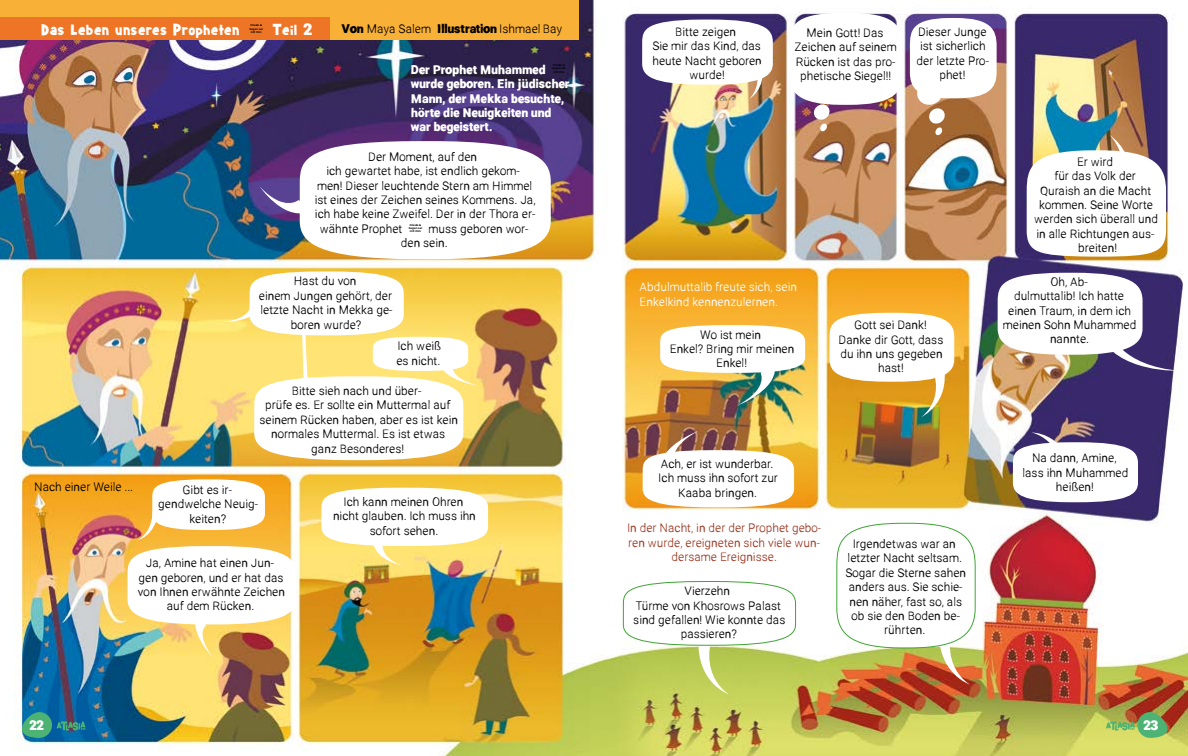
<style>
.page{position:relative;width:1188px;height:756px;background:#fff}
.page>*{position:absolute;margin:0;border:0;box-sizing:border-box;transform-origin:0 0}
.t1{font:15.6px "Starlight";letter-spacing:.05em;color:#fff}
.t2{font:700 13px "Ramona";color:#fff}
.t3{font:300 12.1px "Ramona";color:#000}
.t4{font:300 12px/14.4px "Ramona";color:#000;text-align:center}
.t5{font:700 12px/14.4px "Ramona";color:#fff}
.t6{font:300 12px/14.4px "Ramona";color:#9c3823;text-align:center}
.t7{font:300 12px/14.4px "Ramona";color:#fff}
.t8{font:700 2.7px/3.3px "Montserrat";color:#000;text-align:center}
.s1{font-family:"Ramona";font-weight:700}
.s2{font-weight:700}
</style>
<div class="page">
<img style="left:0;top:0;width:1188px;height:756px">
<div style="left:0;top:0;width:578px;height:39px;background:#f9b036"></div>
<div style="left:0;top:17px;width:330px;height:22px;background:#ee7526"></div>
<svg style="left:128px;top:546px;width:168px;height:112px"></svg>
<svg style="left:321px;top:488px;width:167px;height:77px"></svg>
<svg style="left:138px;top:479px;width:127px;height:61px"></svg>
<svg style="left:260px;top:141px;width:291px;height:118px"></svg>
<svg style="left:223px;top:271px;width:255px;height:189px"></svg>
<svg style="left:1027px;top:135px;width:139px;height:122px"></svg>
<svg style="left:642px;top:20px;width:131px;height:79px"></svg>
<img style="left:660px;top:325px;width:145px;height:81px">
<svg style="left:830px;top:313px;width:124px;height:104px"></svg>
<svg style="left:1013px;top:432px;width:125px;height:70px"></svg>
<svg style="left:910px;top:18px;width:87px;height:118px"></svg>
<svg style="left:643px;top:431px;width:151px;height:76px"></svg>
<svg style="left:998px;top:273px;width:182px;height:100px"></svg>
<svg style="left:836px;top:522px;width:140px;height:162px"></svg>
<svg style="left:622px;top:581px;width:175px;height:113px"></svg>
<svg style="left:790px;top:13px;width:112px;height:119px"></svg>
<svg style="left:22px;top:712px;width:63px;height:26px;background:#2c8589"></svg>
<svg style="left:1106px;top:712px;width:61px;height:26px;background:#8aae60"></svg>
<p class="t8" style="left:250px;top:24px;width:15px">Friede &amp;<br>Segen sei mit Ihm</p>
<p class="t1" style="left:273px;top:18px;width:41px">Teil <span class="s1">2</span></p>
<p class="t1" style="left:42px;top:18px;width:199px">Das Leben unseres Propheten</p>
<p class="t3" style="left:341px;top:22px;width:223px"><span class="s2">Von</span> Maya Salem <span class="s2">Illustration</span> Ishmael Bay</p>
<p class="t5" style="left:411px;top:63px;width:137px">Der Prophet Muhammed</p>
<p class="t8" style="left:552px;top:63px;width:15px">Friede &amp;<br>Segen sei mit Ihm</p>
<p class="t5" style="left:411px;top:77px;width:160px">wurde geboren. Ein jüdischer<br>Mann, der Mekka besuchte, hörte die Neuigkeiten und war begeistert.</p>
<p class="t4" style="left:368px;top:151px;width:111px">Der Moment, auf den</p>
<p class="t4" style="left:326px;top:165px;width:195px">ich gewartet habe, ist endlich gekom-</p>
<p class="t4" style="left:317px;top:180px;width:217px">men! Dieser leuchtende Stern am Himmel</p>
<p class="t4" style="left:315px;top:194px;width:222px">ist eines der Zeichen seines Kommens. Ja,</p>
<p class="t4" style="left:315px;top:209px;width:222px">ich habe keine Zweifel. Der in der Thora er-</p>
<p class="t4" style="left:320px;top:223px;width:84px">wähnte Prophet</p>
<p class="t8" style="left:409px;top:223px;width:15px">Friede &amp;<br>Segen sei mit Ihm</p>
<p class="t4" style="left:401px;top:223px;width:129px;text-align:left;text-indent:28px">muss geboren wor&shy;den sein.</p>
<p class="t4" style="left:259px;top:275px;width:135px">Hast du von<br>einem Jungen gehört, der letzte Nacht in Mekka ge&shy;boren wurde?</p>
<p class="t4" style="left:396px;top:340px;width:48px;text-align:left">Ich weiß es nicht..</p>
<p class="t4" style="left:260px;top:385px;width:200px">Bitte sieh nach und über-<br>prüfe es. Er sollte ein Muttermal auf seinem Rücken haben, aber es ist kein normales Muttermal. Es ist etwas ganz Besonderes!</p>
<p class="t4" style="left:34px;top:481px;width:100px">Nach einer Weile ...</p>
<p class="t4" style="left:158px;top:484px;width:102px">Gibt es ir&shy;gendwelche Neuig&shy;keiten?</p>
<p class="t4" style="left:138px;top:557px;width:149px">Ja, Amine hat einen Jun&shy;gen geboren, und er hat das von Ihnen erwähnte Zeichen auf dem Rücken.</p>
<p class="t4" style="left:333px;top:496px;width:144px">Ich kann meinen Ohren nicht glauben. Ich muss ihn sofort sehen.</p>
<p class="t4" style="left:652px;top:26px;width:111px">Bitte zeigen<br>Sie mir das Kind, das heute Nacht geboren wurde!</p>
<p class="t4" style="left:795px;top:27px;width:104px">Mein Gott! Das<br>Zeichen auf seinem<br>Rücken ist das pro&shy;phetische Siegel!!</p>
<p class="t4" style="left:917px;top:26px;width:74px">Dieser Junge ist sicherlich der letzte Pro&shy;phet!</p>
<p class="t7" style="left:640px;top:281px;width:159px">Abdulmuttalib freute sich, sein<br>Enkelkind kennenzulernen.</p>
<p class="t4" style="left:670px;top:329px;width:126px">Wo ist mein<br>Enkel? Bring mir meinen<br>Enkel!</p>
<p class="t4" style="left:839px;top:319px;width:106px">Gott sei Dank!<br>Danke dir Gott, dass du ihn uns gegeben hast!</p>
<p class="t4" style="left:1034px;top:156px;width:125px">Er wird<br>für das Volk der<br>Quraish an die Macht kommen. Seine Worte werden sich überall und in alle Richtungen aus&shy;breiten!</p>
<p class="t4" style="left:1003px;top:276px;width:135px">Oh, Ab-<br>dulmuttalib! Ich hatte einen Traum, in dem ich meinen Sohn Muhammed nannte.</p>
<p class="t4" style="left:658px;top:458px;width:121px">Ach, er ist wunderbar.<br>Ich muss ihn sofort zur<br>Kaaba bringen.</p>
<p class="t6" style="left:627px;top:522px;width:196px">In der Nacht, in der der Prophet gebo&shy;ren wurde, ereigneten sich viele wun&shy;dersame Ereignisse.</p>
<p class="t4" style="left:633px;top:585px;width:154px">Vierzehn<br>Türme von Khosrows Palast sind gefallen! Wie konnte das passieren?</p>
<p class="t4" style="left:845px;top:538px;width:122px">Irgendetwas war an letzter Nacht seltsam.<br>Sogar die Sterne sahen anders aus. Sie schie&shy;nen näher, fast so, als ob sie den Boden be&shy;rührten.</p>
<p class="t4" style="left:1022px;top:452px;width:107px">Na dann, Amine, lass ihn Muhammed heißen!</p>
<p class="t2" style="left:30px;top:716px;width:16px">22</p>
<p class="t2" style="left:1144px;top:717px;width:16px">23</p>
</div>
